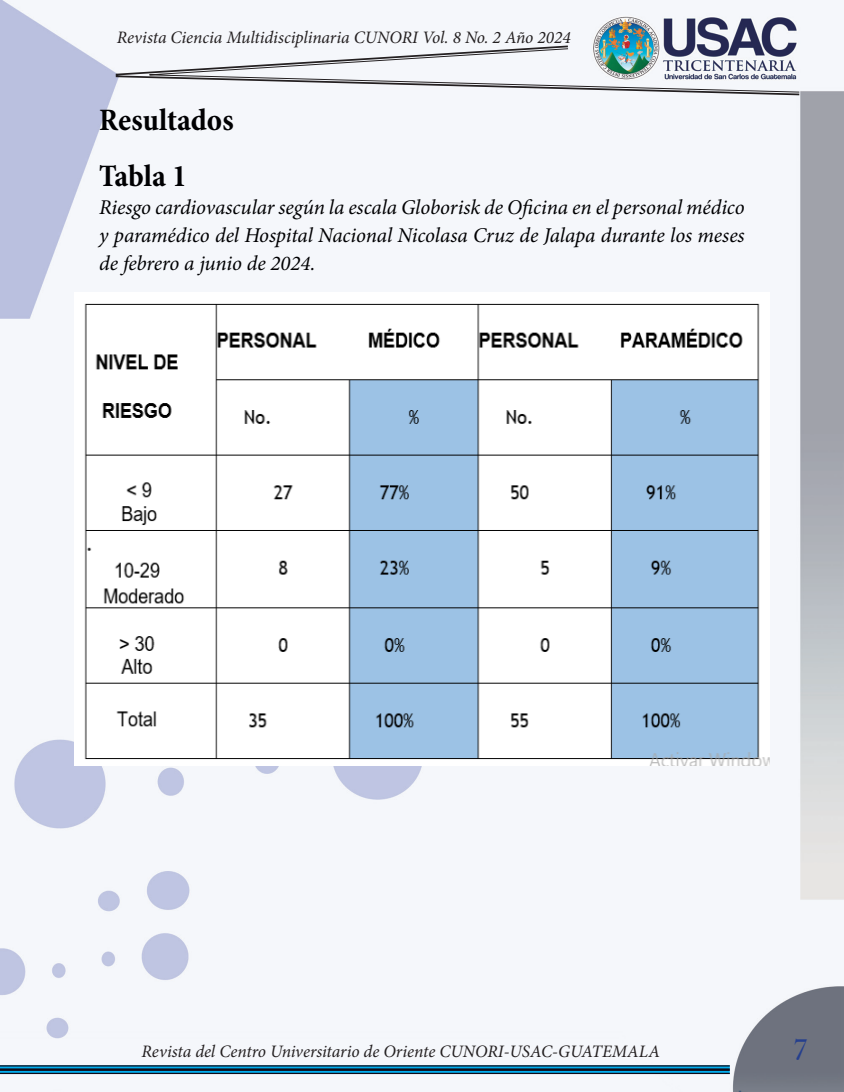
<style>
.page{position:relative;width:844px;height:1092px;background:#fff}
.page>*{position:absolute;margin:0;border:0;box-sizing:border-box;transform-origin:0 0}
.t1{font:700 condensed 31.5px "Minion Pro";letter-spacing:-.005em;color:#000002}
.t2{font:31.5px "Bask Old Face";color:#253f8e}
.t3{font:italic 21px/28px "Minion Pro";letter-spacing:-.01em;color:#000002;text-align:justify}
.t4{font:italic 17.5px "Minion Pro";letter-spacing:-.005em;color:#231f20}
</style>
<div class="page">
<img style="left:0;top:0;width:843px;height:1091px">
<svg style="left:115px;top:45px;width:685px;height:51px"></svg>
<svg style="left:0;top:1066px;width:729px;height:6px;background:#0572a0"></svg>
<hr style="left:0;top:1065px;width:729px;height:1px;background:#100c18">
<hr style="left:0;top:1068px;width:729px;height:2px;background:#100c18">
<hr style="left:0;top:1072px;width:729px;height:1px;background:#100c18">
<img style="left:74px;top:292px;width:695px;height:473px">
<p class="t4" style="left:117px;top:25px;width:455px">Revista Ciencia Multidisciplinaria CUNORI Vol. 8 No. 2 Año 2024</p>
<p class="t1" style="left:99px;top:98px;width:136px">Resultados</p>
<p class="t1" style="left:99px;top:154px;width:89px">Tabla 1</p>
<p class="t3" style="left:99px;top:193px;width:646px">Riesgo cardiovascular según la escala Globorisk de Oficina en el personal médico y paramédico del Hospital Nacional Nicolasa Cruz de Jalapa durante los meses de febrero a junio de 2024.</p>
<p class="t4" style="left:141px;top:1039px;width:520px">Revista del Centro Universitario de Oriente CUNORI-USAC-GUATEMALA</p>
<h1 class="t2" style="left:792px;top:1032px;width:17px">7</h1>
</div>
